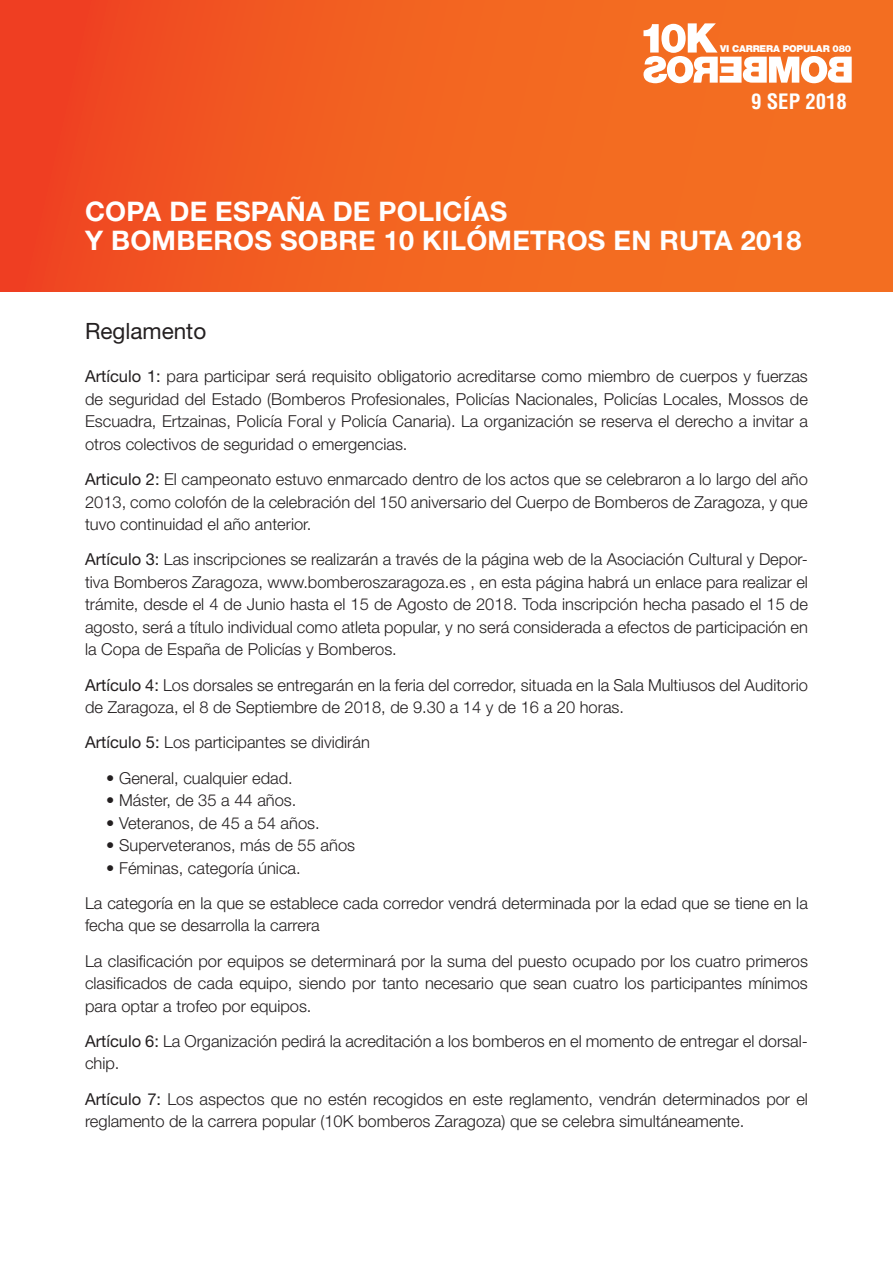
<style>
.page{position:relative;width:893px;height:1263px;background:#fff}
.page>*{position:absolute;margin:0;border:0;box-sizing:border-box;transform-origin:0 0}
.Título{font:700 27px "Helvetica Neue LT Std";letter-spacing:.01em;color:#fff}
.Título_2{font:22.5px "Helvetica Neue LT Std";color:#231f20}
.t1{font:700 condensed 20.7px "Helvetica LT Std";color:#fff}
.Paragraph_Style_1{font:300 16.5px/22.5px "Helvetica Neue LT Std";color:#231f20;text-align:justify}
.t2{font:900 9.6px "Helvetica Neue LT Std";letter-spacing:-.02em;color:#fff}
.s1{font-weight:400}
</style>
<div class="page">
<div style="left:0;top:0;width:893px;height:291px;background:linear-gradient(to right,#f04822,#f47821)"></div>
<svg style="left:643px;top:23px;width:209px;height:60px"></svg>
<p class="t2" style="left:720px;top:43px;width:133px">VI CARRERA POPULAR 080</p>
<p class="t1" style="left:751px;top:89px;width:97px">9 SEP 2018</p>
<p class="Título" style="left:85px;top:195px;width:424px">COPA DE ESPAÑA DE POLICÍAS</p>
<p class="Título" style="left:85px;top:223px;width:718px">Y BOMBEROS SOBRE 10 KILÓMETROS EN RUTA 2018</p>
<p class="Título_2" style="left:85px;top:317px;width:123px">Reglamento</p>
<p class="Paragraph_Style_1" style="left:85px;top:365px;width:724px"><span class="s1">Artículo 1:</span> para participar será requisito obligatorio acreditarse como miembro de cuerpos y fuerzas de seguridad del Estado (Bomberos Profesionales, Policías Nacionales, Policías Locales, Mossos de Escuadra, Ertzainas, Policía Foral y Policía Canaria). La organización se reserva el derecho a invitar a otros colectivos de seguridad o emergencias.</p>
<p class="Paragraph_Style_1" style="left:85px;top:468px;width:724px"><span class="s1">Articulo 2:</span> El campeonato estuvo enmarcado dentro de los actos que se celebraron a lo largo del año 2013, como colofón de la celebración del 150 aniversario del Cuerpo de Bomberos de Zaragoza, y que tuvo continuidad el año anterior.</p>
<p class="Paragraph_Style_1" style="left:85px;top:548px;width:724px"><span class="s1">Artículo 3:</span> Las inscripciones se realizarán a través de la página web de la Asociación Cultural y Depor&shy;tiva Bomberos Zaragoza, www.bomberoszaragoza.es , en esta página habrá un enlace para realizar el trámite, desde el 4 de Junio hasta el 15 de Agosto de 2018. Toda inscripción hecha pasado el 15 de agosto, será a título individual como atleta popular, y no será considerada a efectos de participación en la Copa de España de Policías y Bomberos.</p>
<p class="Paragraph_Style_1" style="left:85px;top:673px;width:724px"><span class="s1">Artículo 4:</span> Los dorsales se entregarán en la feria del corredor, situada en la Sala Multiusos del Auditorio de Zaragoza, el 8 de Septiembre de 2018, de 9.30 a 14 y de 16 a 20 horas.</p>
<p class="Paragraph_Style_1" style="left:85px;top:731px;width:286px"><span class="s1">Artículo 5:</span> Los participantes se dividirán</p>
<p class="Paragraph_Style_1" style="left:106px;top:766px;width:188px">• General, cualquier edad.</p>
<p class="Paragraph_Style_1" style="left:106px;top:789px;width:192px">• Máster, de 35 a 44 años.</p>
<p class="Paragraph_Style_1" style="left:106px;top:811px;width:215px">• Veteranos, de 45 a 54 años.</p>
<p class="Paragraph_Style_1" style="left:106px;top:834px;width:250px">• Superveteranos, más de 55 años</p>
<p class="Paragraph_Style_1" style="left:106px;top:856px;width:196px">• Féminas, categoría única.</p>
<p class="Paragraph_Style_1" style="left:85px;top:891px;width:724px">La categoría en la que se establece cada corredor vendrá determinada por la edad que se tiene en la fecha que se desarrolla la carrera</p>
<p class="Paragraph_Style_1" style="left:85px;top:949px;width:724px">La clasificación por equipos se determinará por la suma del puesto ocupado por los cuatro primeros clasificados de cada equipo, siendo por tanto necesario que sean cuatro los participantes mínimos para optar a trofeo por equipos.</p>
<p class="Paragraph_Style_1" style="left:85px;top:1029px;width:724px"><span class="s1">Artículo 6:</span> La Organización pedirá la acreditación a los bomberos en el momento de entregar el dorsal&shy;chip.</p>
<p class="Paragraph_Style_1" style="left:85px;top:1087px;width:724px"><span class="s1">Artículo 7:</span> Los aspectos que no estén recogidos en este reglamento, vendrán determinados por el reglamento de la carrera popular (10K bomberos Zaragoza) que se celebra simultáneamente.</p>
</div>
